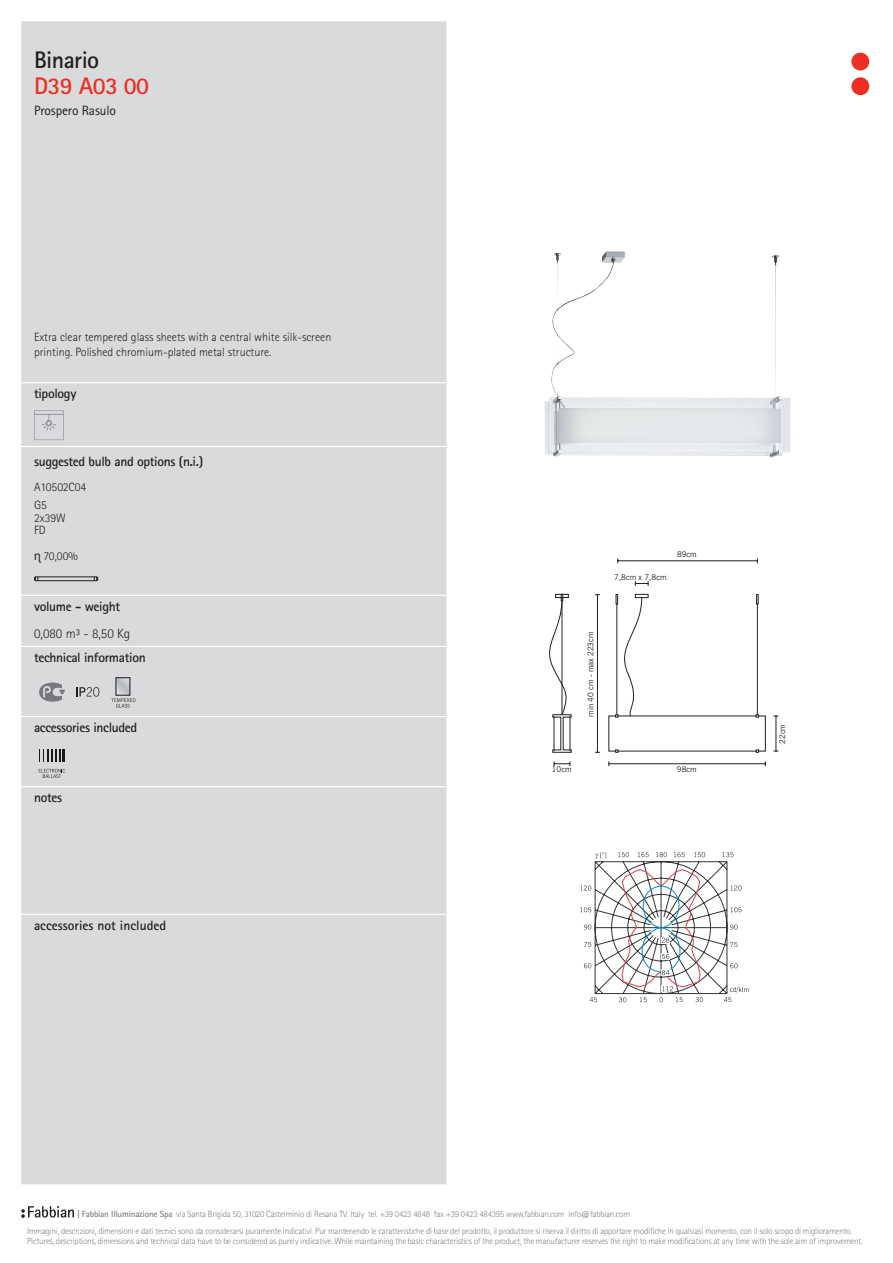
<style>
.page{position:relative;width:893px;height:1263px;background:#fff}
.page>*{position:absolute;margin:0;border:0;box-sizing:border-box;transform-origin:0 0}
.t1{font:700 24px "Rotis Sans Serif Std";letter-spacing:-.025em;color:#ee2e22}
.t2{font:700 24px "Rotis Sans Serif Std";letter-spacing:-.025em;color:#231f20}
.t3{font:700 13.5px "Rotis Sans Serif Std";letter-spacing:-.025em;color:#231f20}
.t4{font:700 13.5px "Rotis Sans Serif Std";color:#231f20}
.t5{font:13.5px "Rotis Sans Serif Std";letter-spacing:-.01em;color:#231f20}
.t6{font:300 13.5px "Rotis Sans Serif Std";color:#231f20}
.t7{font:300 12px/18.3px "Rotis Sans Serif Std";color:#231f20}
.t8{font:300 9px/16.4px "Rotis Sans Serif Std";letter-spacing:-.025em;color:#808285}
.t9{font:7.95px "News Gothic BT";color:#231f20}
.s1{font-weight:700}
</style>
<div class="page">
<div style="left:21px;top:21px;width:425px;height:1163px;background:#d9dadc"></div>
<hr style="left:21px;top:382px;width:425px;height:1px;background:#fff">
<hr style="left:21px;top:446px;width:425px;height:1px;background:#fff">
<hr style="left:21px;top:595px;width:425px;height:1px;background:#fff">
<hr style="left:21px;top:646px;width:425px;height:1px;background:#fff">
<hr style="left:21px;top:716px;width:425px;height:1px;background:#fff">
<hr style="left:21px;top:786px;width:425px;height:1px;background:#fff">
<hr style="left:21px;top:914px;width:425px;height:1px;background:#fff">
<svg style="left:34px;top:410px;width:30px;height:30px"></svg>
<div style="left:35px;top:577px;width:62px;height:4px;border:1px solid #231f20"></div>
<svg style="left:39px;top:682px;width:26px;height:20px"></svg>
<svg style="left:76px;top:687px;width:23px;height:10px"></svg>
<svg style="left:111px;top:678px;width:24px;height:30px"></svg>
<div style="left:116px;top:677px;width:14px;height:18px;border:1px solid #1b171b"></div>
<svg style="left:39px;top:769px;width:26px;height:9px"></svg>
<svg style="left:40px;top:749px;width:25px;height:12px"></svg>
<hr style="left:776px;top:716px;width:1px;height:35px;background:#231f20">
<hr style="left:597px;top:595px;width:1px;height:157px;background:#231f20">
<svg style="left:756px;top:594px;width:2px;height:10px"></svg>
<hr style="left:757px;top:604px;width:1px;height:111px;background:#231f20">
<hr style="left:609px;top:763px;width:156px;height:1px;background:#231f20">
<svg style="left:554px;top:761px;width:17px;height:5px"></svg>
<div style="left:635px;top:594px;width:13px;height:4px;border:1px solid #231f20"></div>
<svg style="left:615px;top:594px;width:27px;height:123px"></svg>
<svg style="left:549px;top:594px;width:23px;height:159px"></svg>
<svg style="left:635px;top:581px;width:14px;height:5px"></svg>
<hr style="left:618px;top:560px;width:139px;height:1px;background:#231f20">
<svg style="left:580px;top:852px;width:168px;height:150px"></svg>
<img style="left:545px;top:251px;width:245px;height:206px">
<svg style="left:21px;top:1206px;width:53px;height:12px"></svg>
<div style="left:851px;top:53px;width:18px;height:17px;background:#ee2e22;border-radius:50%"></div>
<div style="left:851px;top:77px;width:18px;height:18px;background:#ee2e22;border-radius:50%"></div>
<svg style="left:35px;top:554px;width:6px;height:9px"></svg>
<h1 class="t2" style="left:34px;top:45px;width:67px">Binario</h1>
<h1 class="t1" style="left:34px;top:70px;width:117px">D39 A03 00</h1>
<h2 class="t5" style="left:34px;top:102px;width:84px">Prospero Rasulo</h2>
<h3 class="t7" style="left:34px;top:330px;width:299px;line-height:14.4px">Extra clear tempered glass sheets with a central white silk-screen printing. Polished chromium-plated metal structure.</h3>
<h2 class="t3" style="left:34px;top:385px;width:44px">tipology</h2>
<h2 class="t3" style="left:34px;top:453px;width:171px">suggested bulb and options (n.i.)</h2>
<h3 class="t7" style="left:34px;top:477px;width:54px">A10502C04<br>G5</h3>
<h3 class="t7" style="left:34px;top:511px;width:33px;line-height:12.8px">2x39W<br>FD</h3>
<h3 class="t7" style="left:44px;top:547px;width:36px">70,00%</h3>
<h2 class="t3" style="left:34px;top:598px;width:88px">volume - weight</h2>
<h2 class="t6" style="left:34px;top:625px;width:98px">0,080 m³ - 8,50 Kg</h2>
<h2 class="t3" style="left:34px;top:649px;width:113px">technical information</h2>
<h2 class="t3" style="left:34px;top:719px;width:105px">accessories included</h2>
<h2 class="t3" style="left:34px;top:789px;width:30px">notes</h2>
<h2 class="t4" style="left:34px;top:917px;width:134px">accessories not included</h2>
<p class="t9" style="left:586px;top:717px;width:87px;rotate:-90deg">min 40 cm - max 223cm</p>
<p class="t9" style="left:614px;top:572px;width:54px">7,8cm x 7,8cm</p>
<p class="t9" style="left:677px;top:550px;width:21px">89cm</p>
<p class="t9" style="left:552px;top:765px;width:21px">10cm</p>
<p class="t9" style="left:677px;top:765px;width:21px">98cm</p>
<p class="t9" style="left:778px;top:744px;width:21px;rotate:-90deg">22cm</p>
<p class="t8" style="left:27px;top:1206px;width:826px;text-indent:50px"><span class="s1">| Fabbian Illuminazione Spa</span> via Santa Brigida 50, 31020 Castelminio di Resana TV. Italy tel. +39 0423 4848 fax +39 0423 484395 www.fabbian.com info@fabbian.com<br>Immagini, descrizioni, dimensioni e dati tecnici sono da considerarsi puramente indicativi. Pur mantenendo le caratteristiche di base del prodotto, il produttore si riserva il diritto di apportare modifiche in qualsiasi momento, con il solo scopo di miglioramento.</p>
<p class="t8" style="left:27px;top:1233px;width:837px">Pictures, descriptions, dimensions and technical data have to be considered as purely indicative. While maintaining the basic characteristics of the product, the manufacturer reserves the right to make modifications at any time with the sole aim of improvement.</p>
</div>
